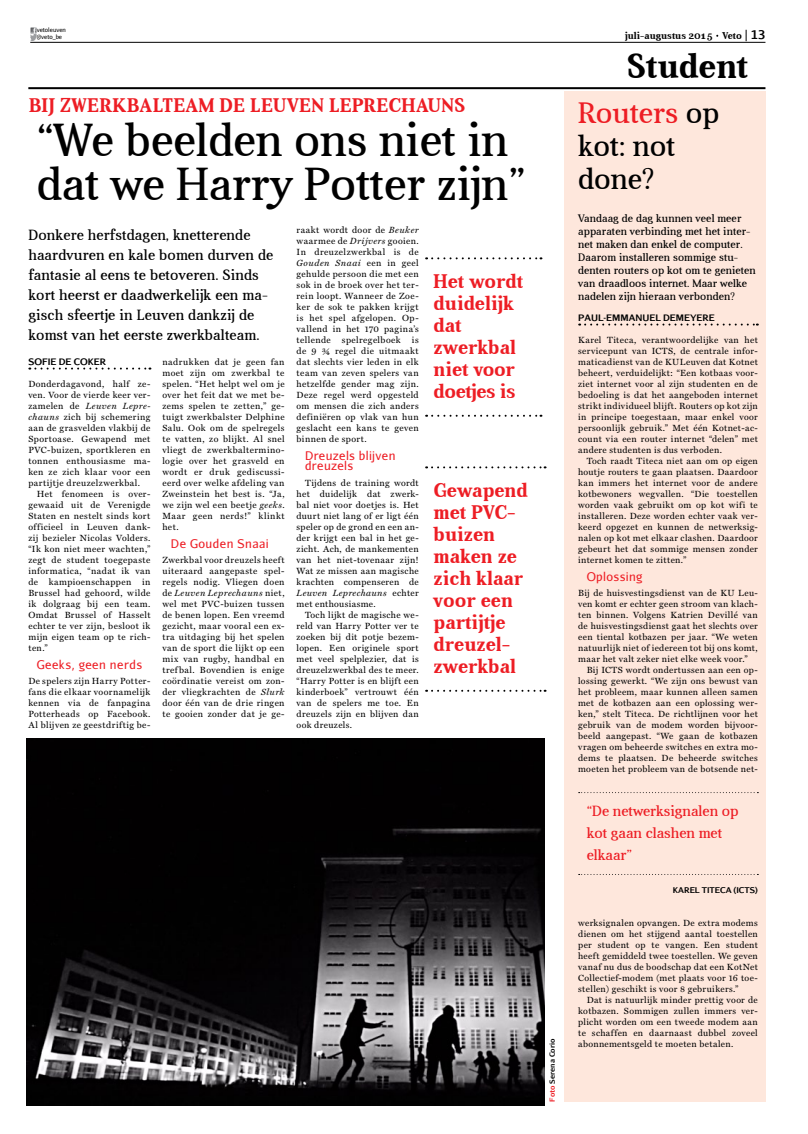
<style>
.page{position:relative;width:808px;height:1134px;background:#fff}
.page>*{position:absolute;margin:0;border:0;box-sizing:border-box;transform-origin:0 0}
.t1{font:47px/44px "Aver";color:#000}
.t2{font:700 35px "Aver";color:#000}
.t3{font:30px/33px "Aver";color:#000}
.t4{font:700 20px/22px "Aver";letter-spacing:.01em;color:#ed1d24}
.t5{font:15px/20px "Aver";letter-spacing:.01em;color:#000}
.t6{font:15px/22px "Aver";color:#ed1d24}
.t7{font:12px/10px "Aurulent Sans";letter-spacing:.03em;color:#ed1d24}
.t8{font:700 12px "Aurulent Sans";color:#000}
.t9{font:11px/13px "Aver";letter-spacing:.01em;color:#000}
.t10{font:700 10px "Aver";color:#000}
.t11{font:9px/11px "Miller Text";letter-spacing:.04em;color:#000;text-align:justify}
.t12{font:700 9px "Aurulent Sans";color:#000}
.t13{font:700 8px "Aurulent Sans";color:#000}
.t14{font:700 7px "Aurulent Sans";color:#000}
.t15{font:6px/7.2px "Aurulent Sans";color:#000}
.s1{font-style:italic}
.s2{color:#ed1d24}
</style>
<div class="page">
<svg style="left:29px;top:368px;width:121px;height:2px"></svg>
<svg style="left:426px;top:466px;width:120px;height:2px"></svg>
<svg style="left:426px;top:690px;width:120px;height:2px"></svg>
<svg style="left:426px;top:257px;width:115px;height:2px"></svg>
<svg style="left:426px;top:415px;width:115px;height:2px"></svg>
<img style="left:27px;top:739px;width:517px;height:367px">
<div style="left:564px;top:91px;width:201px;height:1011px;background:#fee7dc"></div>
<svg style="left:579px;top:324px;width:179px;height:2px"></svg>
<svg style="left:579px;top:792px;width:179px;height:1px"></svg>
<svg style="left:579px;top:874px;width:179px;height:1px"></svg>
<svg style="left:30px;top:28px;width:7px;height:12px"></svg>
<hr style="left:30px;top:42px;width:735px;height:1px;background:#000">
<hr style="left:28px;top:87px;width:737px;height:2px;background:#000">
<p class="t15" style="left:37px;top:26px;width:31px">vetoleuven @veto_be</p>
<p class="t10" style="left:625px;top:30px;width:118px">juli-augustus 2015 Veto</p>
<h3 class="t8" style="left:750px;top:26px;width:17px">13</h3>
<h3 class="t4" style="left:28px;top:94px;width:438px">bij zwerkbalteam de Leuven Leprechauns</h3>
<h1 class="t1" style="left:37px;top:118px;width:491px">“We beelden ons niet in dat we Harry Potter zijn”</h1>
<h3 class="t5" style="left:28px;top:225px;width:246px">Donkere herfstdagen, knetterende haardvuren en kale bomen durven de fantasie al eens te betoveren. Sinds kort heerst er daadwerkelijk een ma&shy;gisch sfeertje in Leuven dankzij de komst van het eerste zwerkbalteam.</h3>
<p class="t12" style="left:28px;top:355px;width:77px">SOFIE DE COKER</p>
<p class="t11" style="left:28px;top:378px;width:124px">Donderdagavond, half ze&shy;ven. Voor de vierde keer ver&shy;zamelen de <span class="s1">Leuven Lepre&shy;chauns</span> zich bij schemering aan de grasvelden vlakbij de Sportoase. Gewapend met PVC-buizen, sportkleren en tonnen enthousiasme ma&shy;ken ze zich klaar voor een partijtje dreuzelzwerkbal.</p>
<p class="t11" style="left:28px;top:488px;width:124px;text-indent:9px">Het fenomeen is over&shy;gewaaid uit de Verenigde Staten en nestelt sinds kort officieel in Leuven dank&shy;zij bezieler Nicolas Volders. “Ik kon niet meer wachten,” zegt de student toegepaste informatica, “nadat ik van de kampioenschappen in Brussel had gehoord, wilde ik dolgraag bij een team.<br>Omdat Brussel of Hasselt echter te ver zijn, besloot ik mijn eigen team op te rich&shy;ten.”</p>
<h3 class="t7" style="left:37px;top:659px;width:107px">Geeks, geen nerds</h3>
<p class="t11" style="left:28px;top:675px;width:124px">De spelers zijn Harry Potter&shy;fans die elkaar voornamelijk kennen via de fanpagina Potterheads op Facebook.<br>Al blijven ze geestdriftig be-</p>
<p class="t11" style="left:297px;top:224px;width:124px">raakt wordt door de <span class="s1">Beuker </span>waarmee de <span class="s1">Drijvers</span> gooien.<br>In dreuzelzwerkbal is de <span class="s1">Gouden Snaai</span> een in geel gehulde persoon die met een sok in de broek over het ter&shy;rein loopt. Wanneer de Zoe&shy;ker de sok te pakken krijgt is het spel afgelopen. Op&shy;vallend in het 170 pagina’s tellende spelregelboek is de 9 ¾ regel die uitmaakt dat slechts vier leden in elk team van zeven spelers van hetzelfde gender mag zijn.<br>Deze regel werd opgesteld om mensen die zich anders definiëren op vlak van hun geslacht een kans te geven binnen de sport.</p>
<h3 class="t7" style="left:305px;top:450px;width:92px">Dreuzels blijven dreuzels</h3>
<p class="t11" style="left:297px;top:477px;width:124px;text-indent:9px">Tijdens de training wordt het duidelijk dat zwerk&shy;bal niet voor doetjes is. Het duurt niet lang of er ligt één speler op de grond en een an&shy;der krijgt een bal in het ge&shy;zicht. Ach, de mankementen van het niet-tovenaar zijn!<br>Wat ze missen aan magische krachten compenseren de <span class="s1">Leuven Leprechauns</span> echter met enthousiasme.</p>
<p class="t11" style="left:297px;top:609px;width:124px;text-indent:9px">Toch lijkt de magische we&shy;reld van Harry Potter ver te zoeken bij dit potje bezem&shy;lopen. Een originele sport met veel spelplezier, dat is dreuzelzwerkbal des te meer. “Harry Potter is en blijft een kinderboek” vertrouwt één van de spelers me toe. En dreuzels zijn en blijven dan ook dreuzels.</p>
<h3 class="t4" style="left:434px;top:270px;width:91px">Het wordt duidelijk dat zwerkbal niet voor doetjes is</h3>
<p class="t11" style="left:162px;top:356px;width:124px">nadrukken dat je geen fan moet zijn om zwerkbal te spelen. “Het helpt wel om je over het feit dat we met be&shy;zems spelen te zetten,” ge&shy;tuigt zwerkbalster Delphine Salu. Ook om de spelregels te vatten, zo blijkt. Al snel vliegt de zwerkbaltermino&shy;logie over het grasveld en wordt er druk gediscussi&shy;eerd over welke afdeling van Zweinstein het best is. “Ja, we zijn wel een beetje <span class="s1">geeks</span>.<br>Maar geen nerds!” klinkt het.</p>
<h3 class="t7" style="left:171px;top:538px;width:99px">De Gouden Snaai</h3>
<p class="t11" style="left:162px;top:554px;width:124px">Zwerkbal voor dreuzels heeft uiteraard aangepaste spel&shy;regels nodig. Vliegen doen de <span class="s1">Leuven Leprechauns</span> niet, wel met PVC-buizen tussen de benen lopen. Een vreemd gezicht, maar vooral een ex&shy;tra uitdaging bij het spelen van de sport die lijkt op een mix van rugby, handbal en trefbal. Bovendien is enige coördinatie vereist om zon&shy;der vliegkrachten de <span class="s1">Slurk </span>door één van de drie ringen te gooien zonder dat je ge-</p>
<h3 class="t4" style="left:434px;top:479px;width:95px">Gewapend met PVC&shy;buizen maken ze zich klaar voor een partijtje dreuzel&shy;zwerkbal</h3>
<p class="t14" style="left:547px;top:1102px;width:65px;rotate:-90deg"><span class="s2">FOTO</span> SERENA CORIO</p>
<h2 class="t2" style="left:626px;top:47px;width:123px">Student</h2>
<h3 class="t3" style="left:578px;top:96px;width:142px"><span class="s2">Routers</span> op kot: not done?</h3>
<p class="t9" style="left:578px;top:211px;width:179px">Vandaag de dag kunnen veel meer apparaten verbinding met het inter&shy;net maken dan enkel de computer.<br>Daarom installeren sommige stu&shy;denten routers op kot om te genieten van draadloos internet. Maar welke nadelen zijn hieraan verbonden?</p>
<p class="t12" style="left:578px;top:311px;width:8px">PAUL</p>
<p class="t12" style="left:604px;top:311px;width:11px">-EMMANUEL</p>
<p class="t12" style="left:663px;top:311px;width:8px">DEMEYE</p>
<p class="t12" style="left:702px;top:311px;width:13px">RE</p>
<p class="t11" style="left:578px;top:334px;width:181px">Karel Titeca, verantwoordelijke van het servicepunt van ICTS, de centrale infor&shy;maticadienst van de KULeuven dat Kotnet beheert, verduidelijkt: “Een kotbaas voor&shy;ziet internet voor al zijn studenten en de bedoeling is dat het aangeboden internet strikt individueel blijft. Routers op kot zijn in principe toegestaan, maar enkel voor persoonlijk gebruik.” Met één Kotnet-ac&shy;count via een router internet “delen” met andere studenten is dus verboden.</p>
<p class="t11" style="left:578px;top:455px;width:181px;text-indent:9px">Toch raadt Titeca niet aan om op eigen houtje routers te gaan plaatsen. Daardoor kan immers het internet voor de andere kotbewoners wegvallen. “Die toestellen worden vaak gebruikt om op kot wifi te installeren. Deze worden echter vaak ver&shy;keerd opgezet en kunnen de netwerksig&shy;nalen op kot met elkaar clashen. Daardoor gebeurt het dat sommige mensen zonder internet komen te zitten.”</p>
<h3 class="t7" style="left:587px;top:571px;width:57px">Oplossing</h3>
<p class="t11" style="left:578px;top:587px;width:181px">Bij de huisvestingsdienst van de KU Leu&shy;ven komt er echter geen stroom van klach&shy;ten binnen. Volgens Katrien Devillé van de huisvestingsdienst gaat het slechts over een tiental kotbazen per jaar. “We weten natuurlijk niet of iedereen tot bij ons komt, maar het valt zeker niet elke week voor.”</p>
<p class="t11" style="left:578px;top:664px;width:181px;text-indent:9px">Bij ICTS wordt ondertussen aan een op&shy;lossing gewerkt. “We zijn ons bewust van het probleem, maar kunnen alleen samen met de kotbazen aan een oplossing wer&shy;ken,” stelt Titeca. De richtlijnen voor het gebruik van de modem worden bijvoor&shy;beeld aangepast. “We gaan de kotbazen vragen om beheerde switches en extra mo&shy;dems te plaatsen. De beheerde switches moeten het probleem van de botsende net-</p>
<h3 class="t6" style="left:587px;top:800px;width:153px">“De netwerksignalen op kot gaan clashen met elkaar”</h3>
<p class="t13" style="left:673px;top:884px;width:87px">KAREL TITECA (ICTS)</p>
<p class="t11" style="left:578px;top:917px;width:181px">werksignalen opvangen. De extra modems dienen om het stijgend aantal toestellen per student op te vangen. Een student heeft gemiddeld twee toestellen. We geven vanaf nu dus de boodschap dat een KotNet Collectief-modem (met plaats voor 16 toe&shy;stellen) geschikt is voor 8 gebruikers.”</p>
<p class="t11" style="left:578px;top:994px;width:181px;text-indent:9px">Dat is natuurlijk minder prettig voor de kotbazen. Sommigen zullen immers ver&shy;plicht worden om een tweede modem aan te schaffen en daarnaast dubbel zoveel abonnementsgeld te moeten betalen.</p>
</div>
